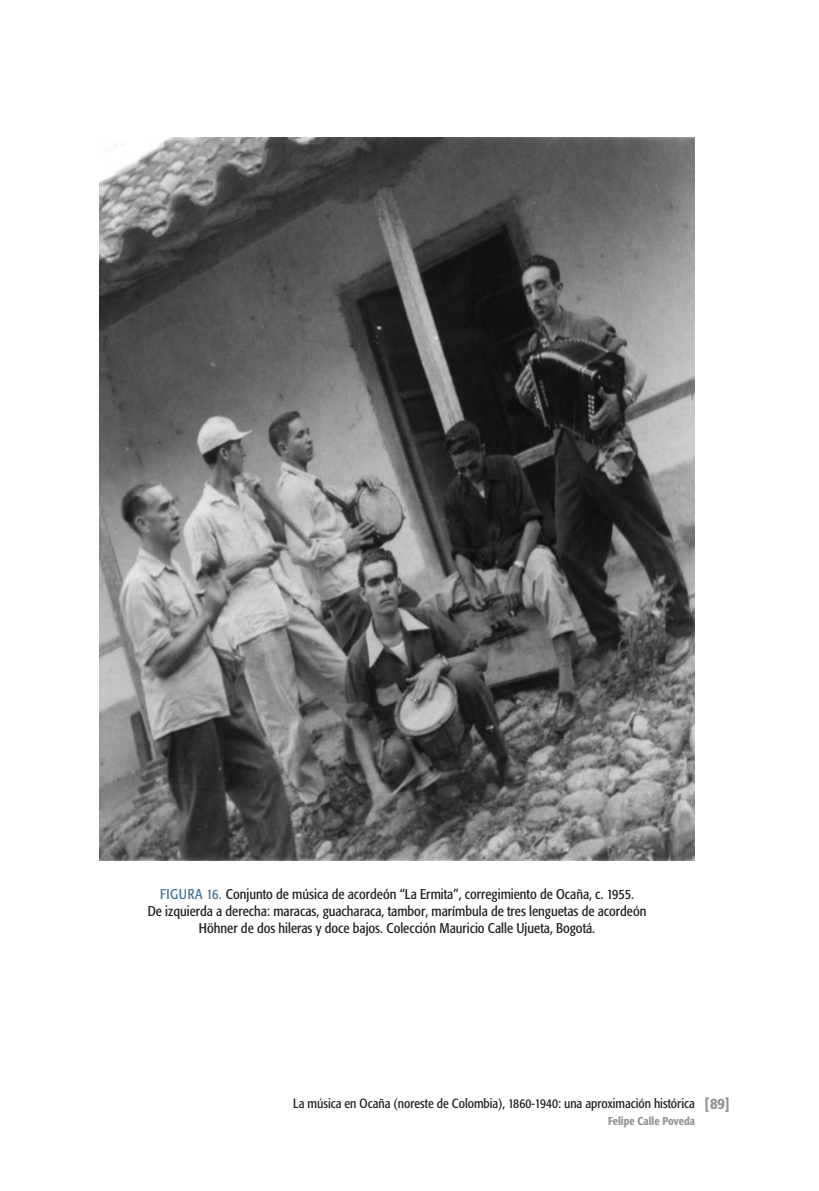
<style>
.page{position:relative;width:819px;height:1191px;background:#fff}
.page>*{position:absolute;margin:0;border:0;box-sizing:border-box;transform-origin:0 0}
.t1{font:500 condensed 15.75px "Formata";color:#949698}
.ART_Pie_de_foto_2{font:condensed 14px "Formata";color:#231f20}
.ART_Pie_de_foto{font:condensed 14px "Formata";color:#231f20}
.t2{font:condensed 13.12px "Formata";color:#231f20}
.t3{font:500 condensed 11.38px "Formata";color:#949698}
.s1{color:#3e739a}
</style>
<div class="page">
<img style="left:99px;top:138px;width:595px;height:722px">
<p class="ART_Pie_de_foto" style="left:160px;top:886px;width:475px"><span class="s1">FIGURA 16.</span> Conjunto de música de acordeón “La Ermita”, corregimiento de Ocaña, c. 1955.</p>
<p class="ART_Pie_de_foto_2" style="left:148px;top:903px;width:500px">De izquierda a derecha: maracas, guacharaca, tambor, marímbula de tres lenguetas de acordeón</p>
<p class="ART_Pie_de_foto_2" style="left:199px;top:919px;width:398px">Höhner de dos hileras y doce bajos. Colección Mauricio Calle Ujueta, Bogotá.</p>
<p class="t2" style="left:293px;top:1096px;width:403px">La música en Ocaña (noreste de Colombia), 1860-1940: una aproximación histórica</p>
<p class="t3" style="left:608px;top:1113px;width:88px">Felipe Calle Poveda</p>
<p class="t1" style="left:704px;top:1094px;width:27px">[89]</p>
</div>
